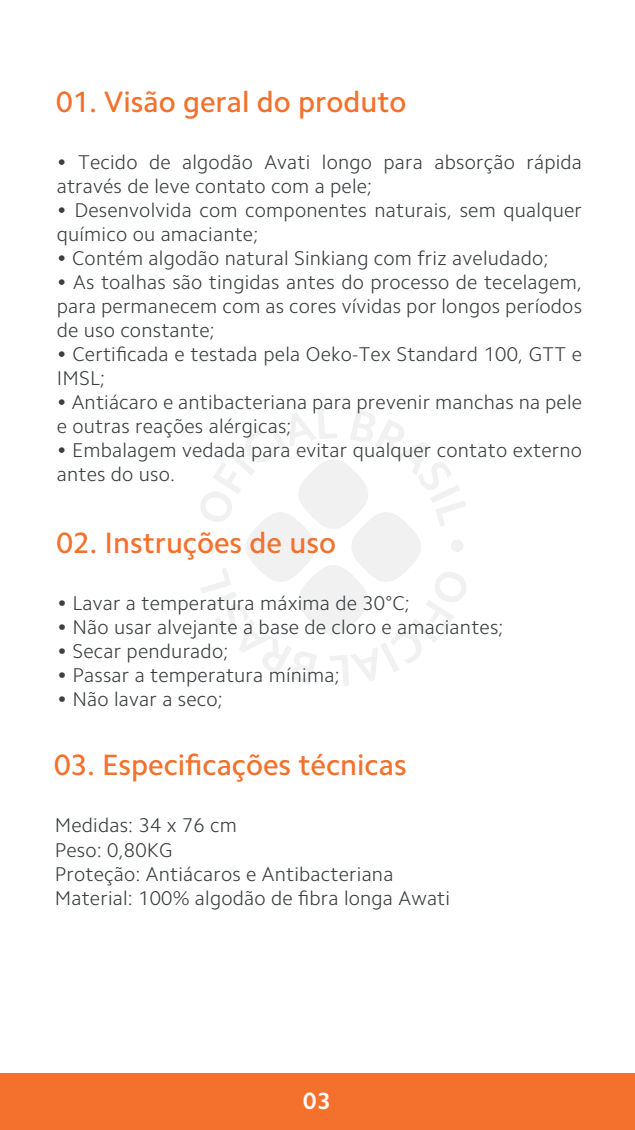
<style>
.page{position:relative;width:635px;height:1130px;background:#fff}
.page>*{position:absolute;margin:0;border:0;box-sizing:border-box;transform-origin:0 0}
.t1{font:500 29.6px "Camphor Pro";color:#f3712c}
.t2{font:700 23.6px "Camphor Pro";color:#fff}
.t3{font:300 20px/24px "Camphor Pro";letter-spacing:.01em;color:#3b3f41}
</style>
<div class="page">
<svg style="left:201px;top:408px;width:265px;height:277px"></svg>
<div style="left:0;top:1073px;width:635px;height:56px;background:#f3712c"></div>
<h1 class="t1" style="left:56px;top:84px;width:352px">01. Visão geral do produto</h1>
<p class="t3" style="left:57px;top:150px;width:527px">• Tecido de algodão Avati longo para absorção rápida através de leve contato com a pele;</p>
<p class="t3" style="left:57px;top:198px;width:527px">• Desenvolvida com componentes naturais, sem qualquer químico ou amaciante;</p>
<p class="t3" style="left:57px;top:246px;width:493px">• Contém algodão natural Sinkiang com friz aveludado;</p>
<p class="t3" style="left:57px;top:270px;width:527px;text-align:justify">• As toalhas são tingidas antes do processo de tecelagem, para permanecem com as cores vívidas por longos períodos de uso constante;</p>
<p class="t3" style="left:57px;top:342px;width:527px">• Certificada e testada pela Oeko-Tex Standard 100, GTT e<br>IMSL;</p>
<p class="t3" style="left:57px;top:390px;width:527px">• Antiácaro e antibacteriana para prevenir manchas na pele e outras reações alérgicas;</p>
<p class="t3" style="left:57px;top:438px;width:527px">• Embalagem vedada para evitar qualquer contato externo antes do uso.</p>
<h1 class="t1" style="left:56px;top:524px;width:281px">02. Instruções de uso</h1>
<p class="t3" style="left:57px;top:590px;width:354px">• Lavar a temperatura máxima de 30°C;</p>
<p class="t3" style="left:57px;top:614px;width:448px">• Não usar alvejante a base de cloro e amaciantes;</p>
<p class="t3" style="left:57px;top:638px;width:173px">• Secar pendurado;</p>
<p class="t3" style="left:57px;top:662px;width:284px">• Passar a temperatura mínima;</p>
<p class="t3" style="left:57px;top:686px;width:167px">• Não lavar a seco;</p>
<h1 class="t1" style="left:54px;top:747px;width:354px">03. Especificações técnicas</h1>
<p class="t3" style="left:55px;top:813px;width:397px">Medidas: 34 x 76 cm<br>Peso: 0,80KG<br>Proteção: Antiácaros e Antibacteriana<br>Material: 100% algodão de fibra longa Awati</p>
<p class="t2" style="left:303px;top:1087px;width:29px">03</p>
</div>
